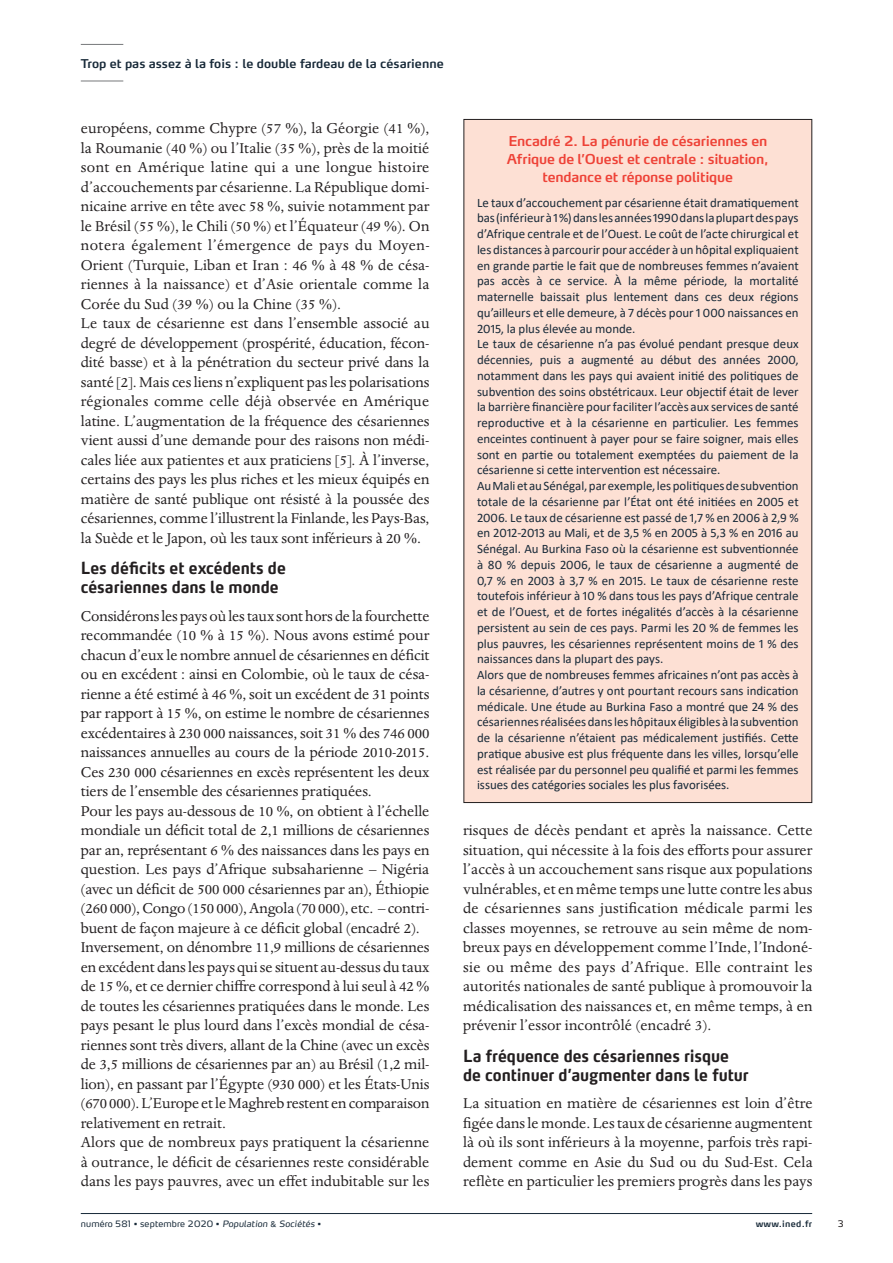
<style>
.page{position:relative;width:893px;height:1263px;background:#fff}
.page>*{position:absolute;margin:0;border:0;box-sizing:border-box;transform-origin:0 0}
.Paragraphe_sans_retr{font:16.5px/19.5px "Dante MT Std";letter-spacing:-.005em;color:#231f20;text-align:justify}
.Inter-titre_edito{font:700 16.5px/18.8px "Max OT";letter-spacing:-.005em;color:#231f20;scale:.9 1}
.Encadré_-_TITRE{font:600 13.5px/18px "Max OT";letter-spacing:-.015em;color:#ee4237;text-align:center}
.Notes_bas_de_pages_f{font:12.9px/15.8px "Calibri";color:#172938;text-align:justify}
.Titre_Edito{font:600 12px "Max OT";color:#172938}
.t1{font:9px "Max OT";color:#231f20}
.t2{font:8.7px "Max OT";letter-spacing:.015em;color:#172938}
.t3{font:600 8.7px "Max OT";letter-spacing:.03em;color:#172938}
.s1{font-style:italic}
.s2{font-family:"Calibri"}
</style>
<div class="page">
<div style="left:464px;top:119px;width:348px;height:683px;background:#fde0d4"></div>
<hr style="left:81px;top:1213px;width:731px;height:1px;background:#172938">
<hr style="left:81px;top:44px;width:42px;height:1px;background:#76787b">
<hr style="left:81px;top:81px;width:42px;height:1px;background:#76787b">
<p class="Titre_Edito" style="left:81px;top:56px;width:364px">Trop et pas assez à la fois : le double fardeau de la césarienne</p>
<p class="Paragraphe_sans_retr" style="left:81px;top:119px;width:350px">européens, comme Chypre (57 %), la Géorgie (41 %), la Roumanie (40 %) ou l’Italie (35 %), près de la moitié sont en Amérique latine qui a une longue histoire d’accouchements par césarienne. La République domi&shy;nicaine arrive en tête avec 58 %, suivie notamment par le Brésil (55 %), le Chili (50 %) et l’Équateur (49 %). On notera également l’émergence de pays du Moyen-Orient (Turquie, Liban et Iran : 46 % à 48 % de césa&shy;riennes à la naissance) et d’Asie orientale comme la Corée du Sud (39 %) ou la Chine (35 %).</p>
<p class="Paragraphe_sans_retr" style="left:81px;top:314px;width:350px">Le taux de césarienne est dans l’ensemble associé au degré de développement (prospérité, éducation, fécon&shy;dité basse) et à la pénétration du secteur privé dans la santé [2]. Mais ces liens n’expliquent pas les polarisations régionales comme celle déjà observée en Amérique latine. L’augmentation de la fréquence des césariennes vient aussi d’une demande pour des raisons non médi&shy;cales liée aux patientes et aux praticiens [5]. À l’inverse, certains des pays les plus riches et les mieux équipés en matière de santé publique ont résisté à la poussée des césariennes, comme l’illustrent la Finlande, les Pays-Bas, la Suède et le Japon, où les taux sont inférieurs à 20 %.</p>
<p class="Inter-titre_edito" style="left:81px;top:559px;width:229px">Les déficits et excédents de césariennes dans le monde</p>
<p class="Paragraphe_sans_retr" style="left:81px;top:606px;width:350px">Considérons les pays où les taux sont hors de la fourchette recommandée (10 % à 15 %). Nous avons estimé pour chacun d’eux le nombre annuel de césariennes en déficit ou en excédent : ainsi en Colombie, où le taux de césa&shy;rienne a été estimé à 46 %, soit un excédent de 31 points par rapport à 15 %, on estime le nombre de césariennes excédentaires à 230 000 naissances, soit 31 % des 746 000 naissances annuelles au cours de la période 2010-2015.<br>Ces 230 000 césariennes en excès représentent les deux tiers de l’ensemble des césariennes pratiquées.</p>
<p class="Paragraphe_sans_retr" style="left:81px;top:801px;width:350px">Pour les pays au-dessous de 10 %, on obtient à l’échelle mondiale un déficit total de 2,1 millions de césariennes par an, représentant 6 % des naissances dans les pays en question. Les pays d’Afrique subsaharienne – Nigéria (avec un déficit de 500 000 césariennes par an), Éthiopie (260 000), Congo (150 000), Angola (70 000), etc. – contri&shy;buent de façon majeure à ce déficit global (encadré 2).</p>
<p class="Paragraphe_sans_retr" style="left:81px;top:938px;width:350px">Inversement, on dénombre 11,9 millions de césariennes en excédent dans les pays qui se situent au-dessus du taux de 15 %, et ce dernier chiffre correspond à lui seul à 42 % de toutes les césariennes pratiquées dans le monde. Les pays pesant le plus lourd dans l’excès mondial de césa&shy;riennes sont très divers, allant de la Chine (avec un excès de 3,5 millions de césariennes par an) au Brésil (1,2 mil&shy;lion), en passant par l’Égypte (930 000) et les États-Unis (670 000). L’Europe et le Maghreb restent en comparaison relativement en retrait.</p>
<p class="Paragraphe_sans_retr" style="left:81px;top:1133px;width:350px">Alors que de nombreux pays pratiquent la césarienne à outrance, le déficit de césariennes reste considérable dans les pays pauvres, avec un effet indubitable sur les</p>
<p class="t2" style="left:81px;top:1218px;width:242px">numéro 581 • septembre 2020 • <span class="s1">Population</span> <span class="s2">&amp;</span> <span class="s1">Sociétés</span> •</p>
<p class="Encadré_-_TITRE" style="left:507px;top:132px;width:263px">Encadré 2. La pénurie de césariennes en<br>Afrique de l’Ouest et centrale : situation, tendance et réponse politique</p>
<p class="Notes_bas_de_pages_f" style="left:477px;top:194px;width:323px">Le taux d’accouchement par césarienne était dramatiquement bas (inférieur à 1 %) dans les années 1990 dans la plupart des pays d’Afrique centrale et de l’Ouest. Le coût de l’acte chirurgical et les distances à parcourir pour accéder à un hôpital expliquaient en grande partie le fait que de nombreuses femmes n’avaient pas accès à ce service. À la même période, la mortalité maternelle baissait plus lentement dans ces deux régions qu’ailleurs et elle demeure, à 7 décès pour 1 000 naissances en 2015, la plus élevée au monde.</p>
<p class="Notes_bas_de_pages_f" style="left:477px;top:336px;width:323px">Le taux de césarienne n’a pas évolué pendant presque deux décennies, puis a augmenté au début des années 2000, notamment dans les pays qui avaient initié des politiques de subvention des soins obstétricaux. Leur objectif était de lever la barrière financière pour faciliter l’accès aux services de santé reproductive et à la césarienne en particulier. Les femmes enceintes continuent à payer pour se faire soigner, mais elles sont en partie ou totalement exemptées du paiement de la césarienne si cette intervention est nécessaire.</p>
<p class="Notes_bas_de_pages_f" style="left:477px;top:478px;width:323px">Au Mali et au Sénégal, par exemple, les politiques de subvention totale de la césarienne par l’État ont été initiées en 2005 et 2006. Le taux de césarienne est passé de 1,7 % en 2006 à 2,9 % en 2012-2013 au Mali, et de 3,5 % en 2005 à 5,3 % en 2016 au Sénégal. Au Burkina Faso où la césarienne est subventionnée à 80 % depuis 2006, le taux de césarienne a augmenté de 0,7 % en 2003 à 3,7 % en 2015. Le taux de césarienne reste toutefois inférieur à 10 % dans tous les pays d’Afrique centrale et de l’Ouest, et de fortes inégalités d’accès à la césarienne persistent au sein de ces pays. Parmi les 20 % de femmes les plus pauvres, les césariennes représentent moins de 1 % des naissances dans la plupart des pays.</p>
<p class="Notes_bas_de_pages_f" style="left:477px;top:667px;width:323px">Alors que de nombreuses femmes africaines n’ont pas accès à la césarienne, d’autres y ont pourtant recours sans indication médicale. Une étude au Burkina Faso a montré que 24 % des césariennes réalisées dans les hôpitaux éligibles à la subvention de la césarienne n’étaient pas médicalement justifiés. Cette pratique abusive est plus fréquente dans les villes, lorsqu’elle est réalisée par du personnel peu qualifié et parmi les femmes issues des catégories sociales les plus favorisées.</p>
<p class="Paragraphe_sans_retr" style="left:463px;top:821px;width:351px">risques de décès pendant et après la naissance. Cette situation, qui nécessite à la fois des efforts pour assurer l’accès à un accouchement sans risque aux populations vulnérables, et en même temps une lutte contre les abus de césariennes sans justification médicale parmi les classes moyennes, se retrouve au sein même de nom&shy;breux pays en développement comme l’Inde, l’Indoné&shy;sie ou même des pays d’Afrique. Elle contraint les autorités nationales de santé publique à promouvoir la médicalisation des naissances et, en même temps, à en prévenir l’essor incontrôlé (encadré 3).</p>
<p class="Inter-titre_edito" style="left:463px;top:1046px;width:319px">La fréquence des césariennes risque de continuer d’augmenter dans le futur</p>
<p class="Paragraphe_sans_retr" style="left:463px;top:1094px;width:351px">La situation en matière de césariennes est loin d’être figée dans le monde. Les taux de césarienne augmentent là où ils sont inférieurs à la moyenne, parfois très rapi&shy;dement comme en Asie du Sud ou du Sud-Est. Cela reflète en particulier les premiers progrès dans les pays</p>
<p class="t3" style="left:756px;top:1218px;width:58px">www.ined.fr</p>
<p class="t1" style="left:838px;top:1218px;width:7px">3</p>
</div>
